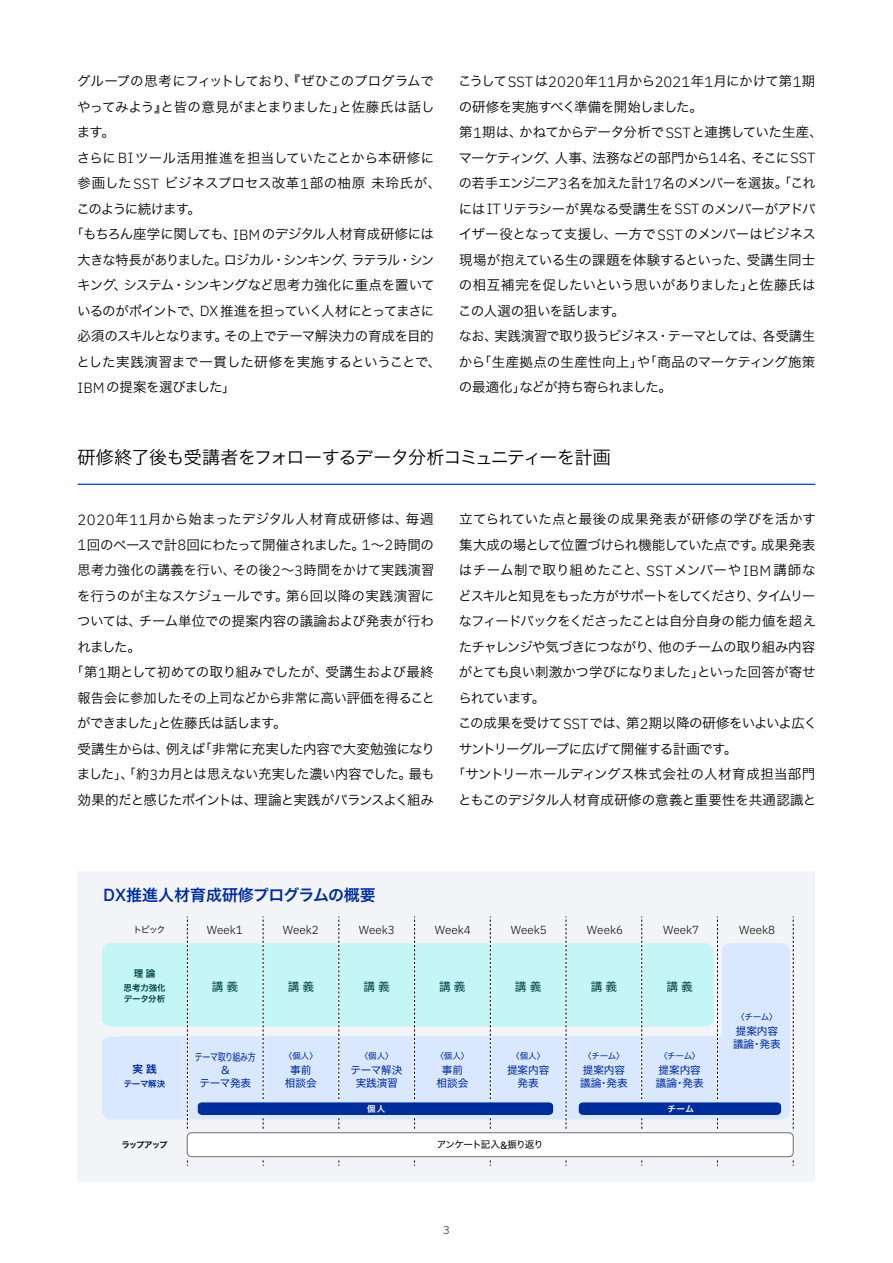
<style>
.page{position:relative;width:893px;height:1263px;background:#fff}
.page>*{position:absolute;margin:0;border:0;box-sizing:border-box;transform-origin:0 0}
.中見出し{font:18px "Hira Kaku Std W3";letter-spacing:-.035em;color:#000}
.t1{font:15.9px "Hira Kaku Std N W6";color:#002d9c}
.本文{font:13.5px/25.5px "Hira Kaku Std W3";letter-spacing:-.03em;color:#000;text-align:justify}
.本文-2{font:13.5px/25.5px "Hira Kaku Std W3";letter-spacing:.005em;color:#000}
.本文-3{font:13.5px/25.5px "Hira Kaku Std W3";letter-spacing:.01em;color:#000;text-align:center}
.t2{font:300 11.7px "IBM Plex Sans";color:#000}
.t3{font:11.7px "Hira Kaku Std N W4";letter-spacing:.26em;color:#004144}
.t4{font:300 11.4px "IBM Plex Sans";color:#231f20}
.t5{font:10.65px/13.4px "Hira Kaku Std N W4";letter-spacing:-.005em;color:#002d9c;text-align:center}
.t6{font:10.65px/12.8px "Hira Kaku Std N W4";letter-spacing:-.045em;color:#002d9c;text-align:center;scale:.75 1}
.t7{font:10.65px/13.4px "Hira Kaku Std N W4";letter-spacing:-.025em;color:#002d9c;text-align:center}
.t8{font:10.65px "Hira Kaku Std N W6";color:#002d9c}
.t9{font:9.6px "Hira Kaku Std N W4";letter-spacing:-.08em;color:#000}
.t10{font:9.6px "Hira Kaku Std N W6";color:#004144}
.t11{font:9px "Hira Kaku Std N W3";color:#000}
.t12{font:8.55px "Hira Kaku Std N W4";letter-spacing:-.035em;color:#002d9c}
.t13{font:8.55px/11.7px "Hira Kaku Std N W6";letter-spacing:-.01em;color:#004144}
.t14{font:8.55px "Hira Kaku Std N W6";letter-spacing:-.13em;color:#000}
.t15{font:8.55px "Hira Kaku Std N W6";letter-spacing:-.035em;color:#002d9c}
.t16{font:8.55px "Hira Kaku Std N W6";color:#fff}
.s1{font-family:"IBM Plex Sans";font-weight:300;font-size:14.7px}
.s2{font-family:"IBM Plex Sans";font-weight:500;font-size:17.55px}
.s3{font-family:"IBM Plex Sans Text";font-size:10.5px}
</style>
<div class="page">
<hr style="left:78px;top:484px;width:737px;height:1px;background:#0043ce">
<div style="left:80px;top:872px;width:735px;height:310px;background:#f2f4f8"></div>
<div style="left:102px;top:1036px;width:688px;height:83px;background:#dae8ff;border-radius:9px"></div>
<div style="left:722px;top:943px;width:68px;height:157px;background:#dae8ff;border-radius:9px"></div>
<div style="left:102px;top:943px;width:612px;height:83px;background:#c5f6f6;border-radius:9px"></div>
<hr style="left:186px;top:916px;width:2px;height:250px;background:#f4f4f4">
<svg style="left:187px;top:916px;width:1px;height:250px"></svg>
<hr style="left:565px;top:916px;width:2px;height:250px;background:#f4f4f4">
<svg style="left:566px;top:916px;width:1px;height:250px"></svg>
<hr style="left:792px;top:916px;width:2px;height:250px;background:#f4f4f4">
<svg style="left:793px;top:916px;width:1px;height:250px"></svg>
<div style="left:184px;top:1129px;width:612px;height:31px;border:6px solid #f4f4f4;border-radius:4px"></div>
<div style="left:187px;top:1133px;width:606px;height:24px;background:#fff;border-radius:4px"></div>
<svg style="left:196px;top:916px;width:359px;height:250px"></svg>
<svg style="left:577px;top:916px;width:206px;height:250px"></svg>
<p class="本文" style="left:77px;top:68px;width:359px">グループの思考にフィットしており、『ぜひこのプログラムでやってみよう』と皆の意見がまとまりました」と佐藤氏は話します。</p>
<p class="本文-2" style="left:77px;top:145px;width:366px">さらに<span class="s1">BI</span>ツール活用推進を担当していたことから本研修に参画した<span class="s1">SST</span> ビジネスプロセス改革<span class="s1">1</span>部の柚原未玲氏が、このように続けます。</p>
<p class="本文" style="left:76px;top:221px;width:366px;text-align:left;text-indent:-6px">「もちろん座学に関しても、<span class="s1">IBM</span>のデジタル人材育成研修には大きな特長がありました。ロジカル・シンキング、ラテラル・シンキング、システム・シンキングなど思考力強化に重点を置いているのがポイントで、<span class="s1">DX</span> 推進を担っていく人材にとってまさに必須のスキルとなります。その上でテーマ解決力の育成を目的とした実践演習まで一貫した研修を実施するということで、<br><span class="s1">IBM</span>の提案を選びました」</p>
<p class="本文" style="left:458px;top:68px;width:359px">こうして<span class="s1">SST</span>は<span class="s1">2020</span>年<span class="s1">11</span>月から<span class="s1">2021</span>年<span class="s1">1</span>月にかけて第<span class="s1">1</span>期の研修を実施すべく準備を開始しました。</p>
<p class="本文" style="left:458px;top:119px;width:366px;text-align:left">第<span class="s1">1</span>期は、かねてからデータ分析で<span class="s1">SST</span>と連携していた生産、マーケティング、人事、法務などの部門から<span class="s1">14</span>名、そこに<span class="s1">SST</span>の若手エンジニア<span class="s1">3</span>名を加えた計<span class="s1">17</span>名のメンバーを選抜。「これには<span class="s1">IT</span>リテラシーが異なる受講生を<span class="s1">SST</span>のメンバーがアドバイザー役となって支援し、一方で<span class="s1">SST</span>のメンバーはビジネス現場が抱えている生の課題を体験するといった、受講生同士の相互補完を促したいという思いがありました」と佐藤氏はこの人選の狙いを話します。</p>
<p class="本文" style="left:459px;top:323px;width:358px">なお、実践演習で取り扱うビジネス・テーマとしては、各受講生から「生産拠点の生産性向上」や「商品のマーケティング施策の最適化」などが持ち寄られました。</p>
<p class="中見出し" style="left:78px;top:444px;width:535px">研修終了後も受講者をフォローするデータ分析コミュニティーを計画</p>
<p class="本文" style="left:77px;top:506px;width:359px"><span class="s1">2020</span>年<span class="s1">11</span>月から始まったデジタル人材育成研修は、毎週<span class="s1">1</span>回のペースで計<span class="s1">8</span>回にわたって開催されました。<span class="s1">1</span>～<span class="s1">2</span>時間の思考力強化の講義を行い、その後<span class="s1">2</span>～<span class="s1">3</span>時間をかけて実践演習を行うのが主なスケジュールです。第<span class="s1">6</span>回以降の実践演習については、チーム単位での提案内容の議論および発表が行われました。</p>
<p class="本文" style="left:77px;top:659px;width:359px;text-indent:-7px">「第<span class="s1">1</span>期として初めての取り組みでしたが、受講生および最終報告会に参加したその上司などから非常に高い評価を得ることができました」と佐藤氏は話します。</p>
<p class="本文" style="left:77px;top:736px;width:359px">受講生からは、例えば「非常に充実した内容で大変勉強になりました」、「約<span class="s1">3</span>カ月とは思えない充実した濃い内容でした。最も効果的だと感じたポイントは、理論と実践がバランスよく組み</p>
<p class="本文" style="left:458px;top:506px;width:359px">立てられていた点と最後の成果発表が研修の学びを活かす集大成の場として位置づけられ機能していた点です。成果発表はチーム制で取り組めたこと、<span class="s1">SST</span>メンバーや<span class="s1">IBM</span> 講師などスキルと知見をもった方がサポートをしてくださり、タイムリーなフィードバックをくださったことは自分自身の能力値を超えたチャレンジや気づきにつながり、他のチームの取り組み内容がとても良い刺激かつ学びになりました」といった回答が寄せられています。</p>
<p class="本文" style="left:458px;top:710px;width:360px">この成果を受けて<span class="s1">SST</span>では、第<span class="s1">2</span>期以降の研修をいよいよ広くサントリーグループに広げて開催する計画です。</p>
<p class="本文-3" style="left:452px;top:761px;width:366px">「サントリーホールディングス株式会社の人材育成担当部門ともこのデジタル人材育成研修の意義と重要性を共通認識と</p>
<p class="t1" style="left:103px;top:882px;width:274px"><span class="s2">DX</span>推進人材育成研修プログラムの概要</p>
<p class="t11" style="left:133px;top:923px;width:34px">トピック</p>
<p class="t2" style="left:207px;top:920px;width:38px">Week1</p>
<p class="t2" style="left:283px;top:920px;width:38px">Week2</p>
<p class="t2" style="left:359px;top:920px;width:38px">Week3</p>
<p class="t2" style="left:435px;top:920px;width:38px">Week4</p>
<p class="t2" style="left:511px;top:920px;width:38px">Week5</p>
<p class="t2" style="left:587px;top:920px;width:38px">Week6</p>
<p class="t2" style="left:663px;top:920px;width:38px">Week7</p>
<p class="t2" style="left:739px;top:920px;width:38px">Week8</p>
<p class="t10" style="left:134px;top:966px;width:23px">理論</p>
<p class="t13" style="left:124px;top:982px;width:44px">思考力強化データ分析</p>
<p class="t8" style="left:133px;top:1060px;width:26px">実践</p>
<p class="t15" style="left:124px;top:1077px;width:43px">テーマ解決</p>
<p class="t3" style="left:212px;top:977px;width:28px">講義</p>
<p class="t3" style="left:288px;top:977px;width:28px">講義</p>
<p class="t3" style="left:363px;top:977px;width:28px">講義</p>
<p class="t3" style="left:439px;top:977px;width:28px">講義</p>
<p class="t3" style="left:515px;top:977px;width:28px">講義</p>
<p class="t3" style="left:591px;top:977px;width:28px">講義</p>
<p class="t3" style="left:666px;top:977px;width:28px">講義</p>
<p class="t6" style="left:195px;top:1050px;width:83px">テーマ取り組み方＆<br>テーマ発表</p>
<p class="t12" style="left:284px;top:1049px;width:36px">〈個人〉</p>
<p class="t5" style="left:285px;top:1063px;width:33px">事前相談会</p>
<p class="t12" style="left:360px;top:1049px;width:36px">〈個人〉</p>
<p class="t7" style="left:351px;top:1063px;width:53px">テーマ解決実践演習</p>
<p class="t12" style="left:435px;top:1049px;width:36px">〈個人〉</p>
<p class="t5" style="left:436px;top:1063px;width:33px">事前相談会</p>
<p class="t12" style="left:511px;top:1049px;width:36px">〈個人〉</p>
<p class="t5" style="left:507px;top:1063px;width:44px">提案内容発表</p>
<p class="t12" style="left:583px;top:1049px;width:43px">〈チーム〉</p>
<p class="t5" style="left:580px;top:1063px;width:49px;text-align:left">提案内容議論・発表</p>
<p class="t12" style="left:659px;top:1049px;width:43px">〈チーム〉</p>
<p class="t5" style="left:656px;top:1063px;width:49px;text-align:left">提案内容議論・発表</p>
<p class="t16" style="left:367px;top:1102px;width:19px">個人</p>
<p class="t16" style="left:667px;top:1102px;width:28px">チーム</p>
<p class="t14" style="left:121px;top:1138px;width:48px">ラップアップ</p>
<p class="t9" style="left:437px;top:1137px;width:108px">アンケート記入<span class="s3">&amp;</span>振り返り</p>
<p class="t12" style="left:736px;top:1010px;width:43px">〈チーム〉</p>
<p class="t5" style="left:733px;top:1024px;width:49px;text-align:left">提案内容議論・発表</p>
<p class="t4" style="left:443px;top:1221px;width:8px">3</p>
</div>
